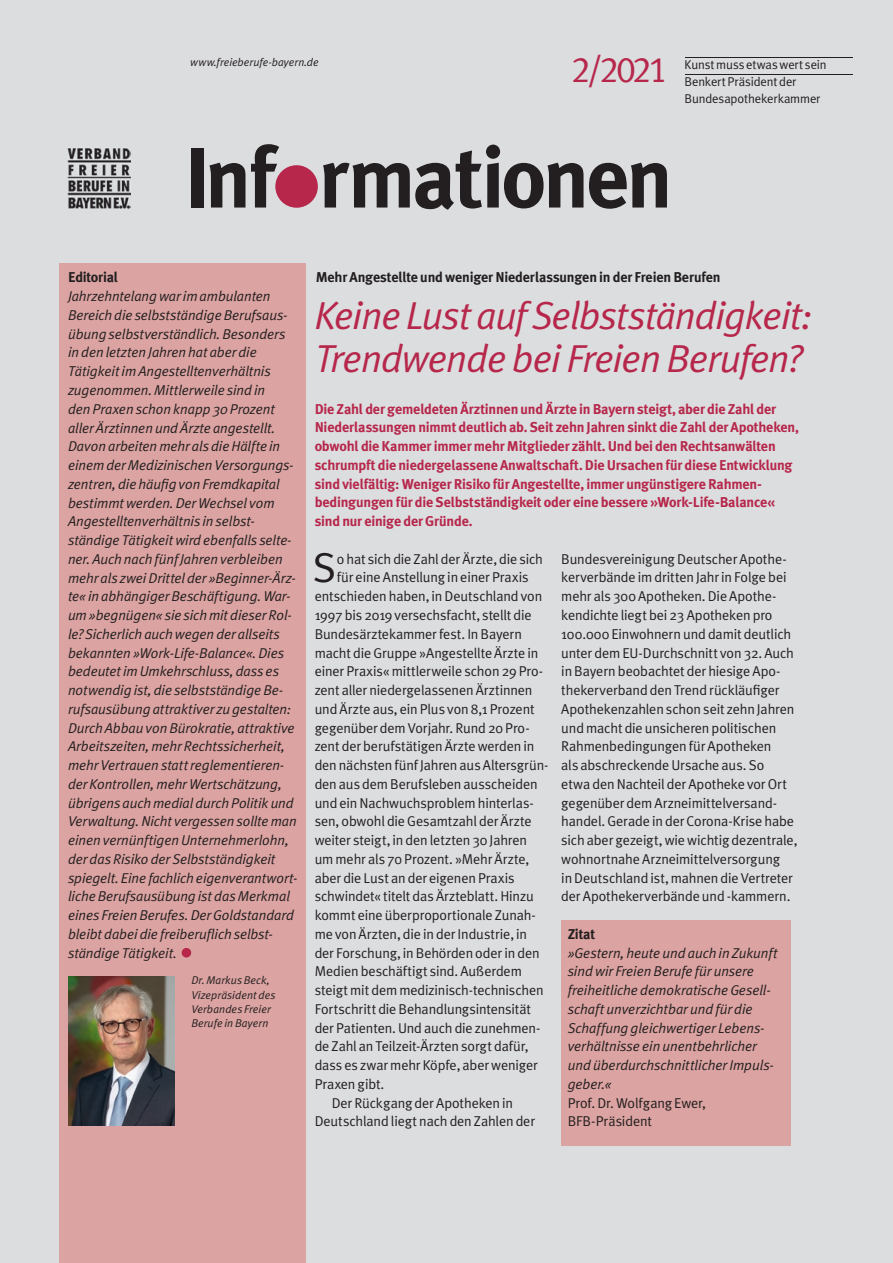
<style>
.page{position:relative;width:893px;height:1263px;background:#dcdddf}
.page>*{position:absolute;margin:0;border:0;box-sizing:border-box;transform-origin:0 0}
.t1{font:700 85.5px "Meta Plus";letter-spacing:-.04em;color:#231f20}
.t2{font:41.55px "Meta Plus Normal";color:#231f20}
.t3{font:italic 39px/43.5px "Meta Plus Normal";letter-spacing:-.025em;color:#b6274b}
.t4{font:36px "Meta Plus Normal Caps";color:#b6274b}
.t5{font:14.25px/18.8px "Meta Plus Normal";letter-spacing:-.01em;color:#231f20}
.t6{font:italic 14.25px/18.8px "Meta Plus Normal";letter-spacing:-.005em;color:#231f20}
.t7{font:700 14.25px/18.8px "Meta Plus";letter-spacing:-.015em;color:#b6274b}
.t8{font:700 14.25px "Meta Plus";letter-spacing:-.015em;color:#231f20}
.t9{font:12.75px/17px "Meta Plus Normal";letter-spacing:-.015em;color:#231f20}
.t10{font:italic 11.25px/14.2px "Meta Plus Normal";letter-spacing:.005em;color:#231f20}
</style>
<div class="page">
<div style="left:561px;top:920px;width:230px;height:225px;background:#dba3a1"></div>
<div style="left:60px;top:264px;width:246px;height:999px;background:#dba3a1"></div>
<img style="left:67px;top:148px;width:64px;height:61px">
<div style="left:275px;top:165px;width:43px;height:43px;background:#b6274b;border-radius:50%"></div>
<hr style="left:685px;top:57px;width:168px;height:1px;background:#231f20">
<hr style="left:685px;top:74px;width:168px;height:1px;background:#231f20">
<div style="left:182px;top:948px;width:9px;height:9px;background:#b6274b;border-radius:50%"></div>
<img style="left:68px;top:976px;width:106px;height:150px">
<h3 class="t4" style="left:571px;top:48px;width:98px">2/2021</h3>
<p class="t10" style="left:190px;top:55px;width:130px">www.freieberufe-bayern.de</p>
<p class="t9" style="left:685px;top:56px;width:144px">Kunst muss etwas wert sein<br>Benkert Präsident der<br>Bundesapothekerkammer</p>
<h1 class="t1" style="left:184px;top:128px;width:490px">Inf rmationen</h1>
<p class="t8" style="left:68px;top:269px;width:52px">Editorial</p>
<p class="t6" style="left:68px;top:287px;width:231px">Jahrzehntelang war im ambulanten Bereich die selbstständige Berufsaus&shy;übung selbstverständlich. Besonders in den letzten Jahren hat aber die Tätigkeit im Angestelltenverhältnis zugenommen. Mittlerweile sind in<br>den Praxen schon knapp 30 Prozent aller Ärztinnen und Ärzte angestellt.<br>Davon arbeiten mehr als die Hälfte in einem der Medizinischen Versorgungs&shy;zentren, die häufig von Fremdkapital bestimmt werden. Der Wechsel vom Angestelltenverhältnis in selbst&shy;ständige Tätigkeit wird ebenfalls selte&shy;ner. Auch nach fünf Jahren verbleiben mehr als zwei Drittel der »Beginner-Ärz&shy;te« in abhängiger Beschäftigung. War&shy;um »begnügen« sie sich mit dieser Rol&shy;le? Sicherlich auch wegen der allseits bekannten »Work-Life-Balance«. Dies bedeutet im Umkehrschluss, dass es notwendig ist, die selbstständige Be&shy;rufsausübung attraktiver zu gestalten:<br>Durch Abbau von Bürokratie, attraktive Arbeitszeiten, mehr Rechtssicherheit, mehr Vertrauen statt reglementieren&shy;der Kontrollen, mehr Wertschätzung, übrigens auch medial durch Politik und Verwaltung. Nicht vergessen sollte man einen vernünftigen Unternehmerlohn, der das Risiko der Selbstständigkeit spiegelt. Eine fachlich eigenverantwort&shy;liche Berufsausübung ist das Merkmal eines Freien Berufes. Der Goldstandard bleibt dabei die freiberuflich selbst&shy;ständige Tätigkeit.</p>
<p class="t10" style="left:191px;top:973px;width:86px">Dr. Markus Beck,<br>Vizepräsident des<br>Verbandes Freier<br>Berufe in Bayern</p>
<p class="t8" style="left:316px;top:269px;width:406px">Mehr Angestellte und weniger Niederlassungen in der Freien Berufen</p>
<h3 class="t3" style="left:315px;top:293px;width:499px">Keine Lust auf Selbstständigkeit:<br>Trendwende bei Freien Berufen?</h3>
<p class="t7" style="left:315px;top:399px;width:486px">Die Zahl der gemeldeten Ärztinnen und Ärzte in Bayern steigt, aber die Zahl der Niederlassungen nimmt deutlich ab. Seit zehn Jahren sinkt die Zahl der Apotheken, obwohl die Kammer immer mehr Mitglieder zählt. Und bei den Rechtsanwälten schrumpft die niedergelassene Anwaltschaft. Die Ursachen für diese Entwicklung sind vielfältig: Weniger Risiko für Angestellte, immer ungünstigere Rahmen&shy;bedingungen für die Selbstständigkeit oder eine bessere »Work-Life-Balance« sind nur einige der Gründe.</p>
<h2 class="t2" style="left:313px;top:544px;width:25px">S</h2>
<p class="t5" style="left:337px;top:549px;width:208px">o hat sich die Zahl der Ärzte, die sich</p>
<p class="t5" style="left:337px;top:568px;width:193px">für eine Anstellung in einer Praxis</p>
<p class="t5" style="left:315px;top:587px;width:229px">entschieden haben, in Deutschland von</p>
<p class="t5" style="left:315px;top:605px;width:218px">1997 bis 2019 versechsfacht, stellt die</p>
<p class="t5" style="left:315px;top:624px;width:209px">Bundesärztekammer fest. In Bayern</p>
<p class="t5" style="left:315px;top:643px;width:225px">macht die Gruppe »Angestellte Ärzte in</p>
<p class="t5" style="left:315px;top:662px;width:230px">einer Praxis« mittlerweile schon 29 Pro-</p>
<p class="t5" style="left:315px;top:680px;width:219px">zent aller niedergelassenen Ärztinnen</p>
<p class="t5" style="left:315px;top:699px;width:221px">und Ärzte aus, ein Plus von 8,1 Prozent</p>
<p class="t5" style="left:315px;top:718px;width:216px">gegenüber dem Vorjahr. Rund 20 Pro-</p>
<p class="t5" style="left:315px;top:737px;width:221px">zent der berufstätigen Ärzte werden in</p>
<p class="t5" style="left:315px;top:755px;width:235px">den nächsten fünf Jahren aus Altersgrün-</p>
<p class="t5" style="left:315px;top:774px;width:224px">den aus dem Berufsleben ausscheiden</p>
<p class="t5" style="left:315px;top:793px;width:221px">und ein Nachwuchsproblem hinterlas-</p>
<p class="t5" style="left:315px;top:812px;width:218px">sen, obwohl die Gesamtzahl der Ärzte</p>
<p class="t5" style="left:315px;top:830px;width:214px">weiter steigt, in den letzten 30 Jahren</p>
<p class="t5" style="left:315px;top:849px;width:216px">um mehr als 70 Prozent. »Mehr Ärzte,</p>
<p class="t5" style="left:315px;top:868px;width:201px">aber die Lust an der eigenen Praxis</p>
<p class="t5" style="left:315px;top:887px;width:221px">schwindet« titelt das Ärzteblatt. Hinzu</p>
<p class="t5" style="left:315px;top:905px;width:223px">kommt eine überproportionale Zunah-</p>
<p class="t5" style="left:315px;top:924px;width:214px">me von Ärzten, die in der Industrie, in</p>
<p class="t5" style="left:315px;top:943px;width:226px">der Forschung, in Behörden oder in den</p>
<p class="t5" style="left:315px;top:962px;width:209px">Medien beschäftigt sind. Außerdem</p>
<p class="t5" style="left:315px;top:980px;width:231px">steigt mit dem medizinisch-technischen</p>
<p class="t5" style="left:315px;top:999px;width:218px">Fortschritt die Behandlungsintensität</p>
<p class="t5" style="left:315px;top:1018px;width:227px">der Patienten. Und auch die zunehmen-</p>
<p class="t5" style="left:315px;top:1037px;width:215px">de Zahl an Teilzeit-Ärzten sorgt dafür,</p>
<p class="t5" style="left:315px;top:1055px;width:225px">dass es zwar mehr Köpfe, aber weniger</p>
<p class="t5" style="left:315px;top:1074px;width:71px">Praxen gibt.</p>
<p class="t5" style="left:332px;top:1093px;width:183px">Der Rückgang der Apotheken in</p>
<p class="t5" style="left:315px;top:1112px;width:222px">Deutschland liegt nach den Zahlen der</p>
<p class="t5" style="left:561px;top:549px;width:238px">Bundesvereinigung Deutscher Apothe&shy;kerverbände im dritten Jahr in Folge bei mehr als 300 Apotheken. Die Apothe&shy;kendichte liegt bei 23 Apotheken pro 100.000 Einwohnern und damit deutlich unter dem EU-Durchschnitt von 32. Auch in Bayern beobachtet der hiesige Apo&shy;thekerverband den Trend rückläufiger Apothekenzahlen schon seit zehn Jahren und macht die unsicheren politischen Rahmenbedingungen für Apotheken<br>als abschreckende Ursache aus. So<br>etwa den Nachteil der Apotheke vor Ort gegenüber dem Arzneimittelversand&shy;handel. Gerade in der Corona-Krise habe sich aber gezeigt, wie wichtig dezentrale, wohnortnahe Arzneimittelversorgung<br>in Deutschland ist, mahnen die Vertreter der Apothekerverbände und -kammern.</p>
<p class="t8" style="left:568px;top:925px;width:29px">Zitat</p>
<p class="t6" style="left:568px;top:943px;width:212px">»Gestern, heute und auch in Zukunft sind wir Freien Berufe für unsere freiheitliche demokratische Gesell&shy;schaft unverzichtbar und für die<br>Schaffung gleichwertiger Lebens&shy;verhältnisse ein unentbehrlicher und überdurchschnittlicher Impuls&shy;geber.«</p>
<p class="t5" style="left:568px;top:1093px;width:140px">Prof. Dr. Wolfgang Ewer,<br>BFB-Präsident</p>
</div>
